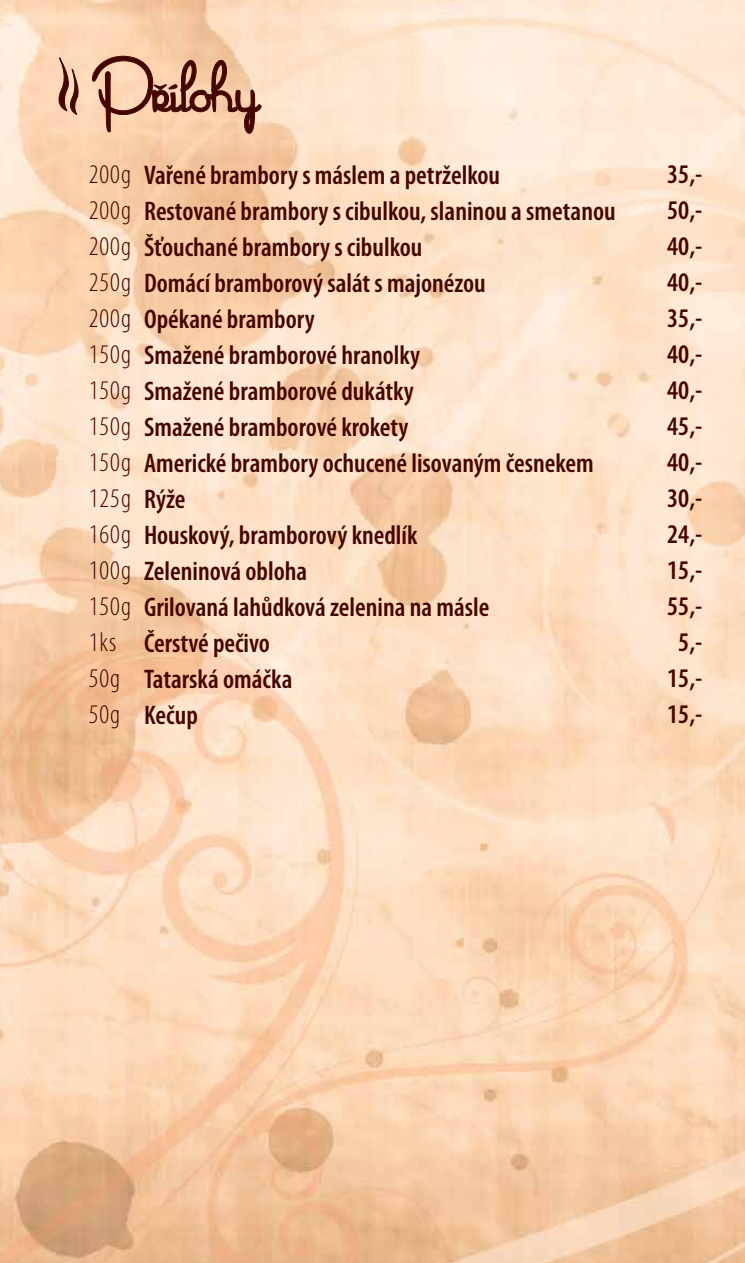
<style>
.page{position:relative;width:745px;height:1263px;background:#fff}
.page>*{position:absolute;margin:0;border:0;box-sizing:border-box;transform-origin:0 0}
.t1{font:60px "Marguerite";letter-spacing:.03em;color:#460600}
.t2{font:600 condensed 27px/36px "Myriad Pro";color:#460600}
.t3{font:300 condensed 27px/36px "Myriad Pro";letter-spacing:.04em;color:#460600}
</style>
<div class="page">
<img style="left:0;top:0;width:744px;height:1263px">
<svg style="left:54px;top:58px;width:27px;height:57px;background:#ca9d85"></svg>
<svg style="left:92px;top:55px;width:169px;height:79px;background:#e7bc9c"></svg>
<h1 class="t1" style="left:91px;top:56px;width:168px">Prílohy</h1>
<p class="t2" style="left:144px;top:157px;width:473px">Vařené brambory s máslem a petrželkou<br>Restované brambory s cibulkou, slaninou a smetanou<br>Šťouchané brambory s cibulkou<br>Domácí bramborový salát s majonézou<br>Opékané brambory<br>Smažené bramborové hranolky<br>Smažené bramborové dukátky<br>Smažené bramborové krokety<br>Americké brambory ochucené lisovaným česnekem<br>Rýže<br>Houskový, bramborový knedlík<br>Zeleninová obloha<br>Grilovaná lahůdková zelenina na másle<br>Čerstvé pečivo<br>Tatarská omáčka<br>Kečup</p>
<h1 class="t1" style="left:168px;top:116px;width:51px;rotate:-180deg">ˆ</h1>
<p class="t3" style="left:89px;top:157px;width:44px">200g<br>200g<br>200g<br>250g<br>200g<br>150g<br>150g<br>150g<br>150g<br>125g<br>160g<br>100g<br>150g<br>1ks<br>50g<br>50g</p>
<p class="t2" style="left:666px;top:157px;width:37px;text-align:center">35,-<br>50,-<br>40,-<br>40,-<br>35,-<br>40,-<br>40,-<br>45,-<br>40,-<br>30,-<br>24,-<br>15,-<br>55,-<br>5,-<br>15,-<br>15,-</p>
</div>
